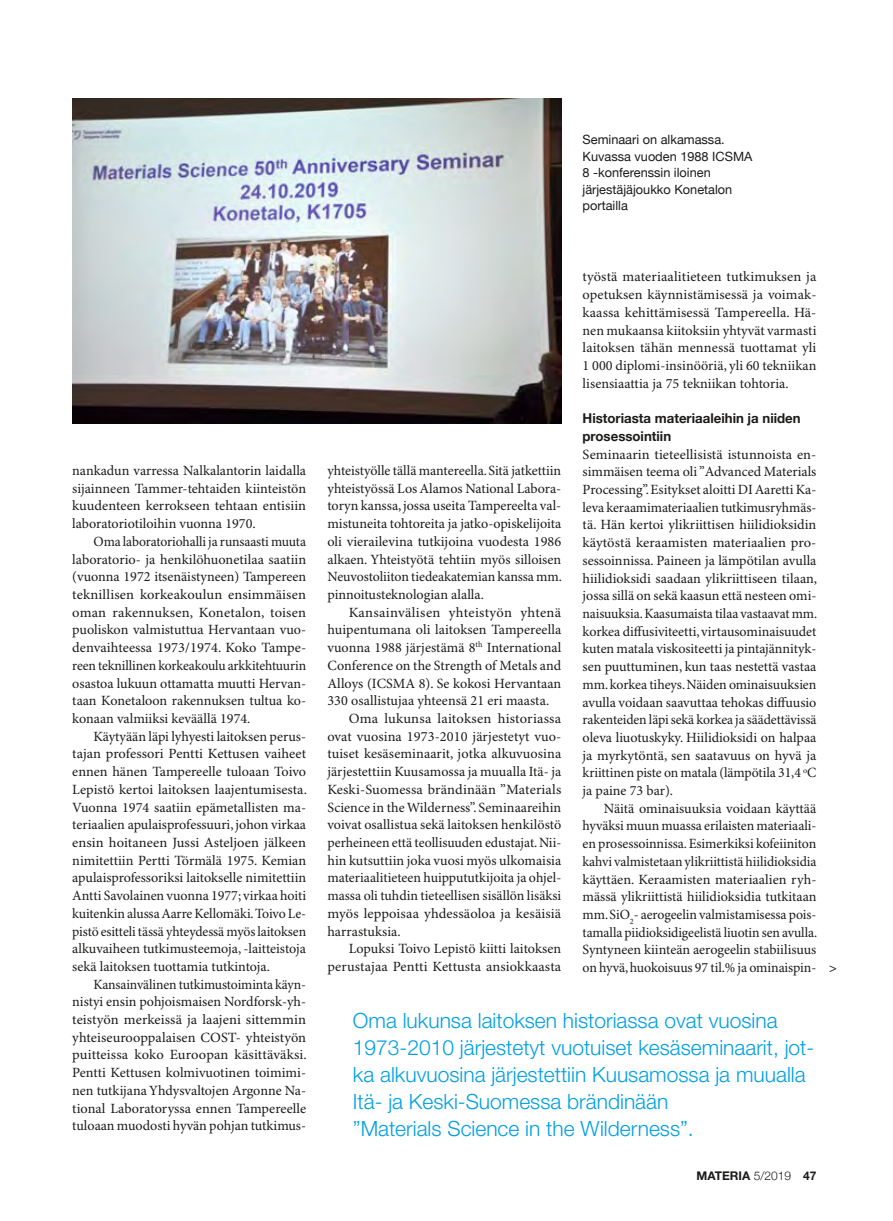
<style>
.page{position:relative;width:893px;height:1221px;background:#fff}
.page>*{position:absolute;margin:0;border:0;box-sizing:border-box;transform-origin:0 0}
.t1{font:300 21px/27px "Helvetica Neue LT Std";color:#009fe3}
.t2{font:14.1px/17.7px "Minion Pro";color:#1c1b1a;text-align:justify}
.t3{font:14.1px "Minion Pro";letter-spacing:.02em;color:#1c1b1a}
.t4{font:700 13.5px/17.7px "Helvetica Neue";color:#1c1b1a}
.t5{font:12.75px/16.5px "Helvetica Neue";color:#1c1b1a}
.t6{font:12.75px "Helvetica Neue LT Std";color:#1c1b1a}
.t7{font:700 12px "Helvetica Neue LT Std";color:#1c1b1a}
.s1{font-family:"Helvetica Neue";font-weight:300}
</style>
<div class="page">
<img style="left:72px;top:99px;width:489px;height:325px">
<p class="t5" style="left:583px;top:132px;width:171px">Seminaari on alkamassa.<br>Kuvassa vuoden 1988 ICSMA<br>8 -konferenssin iloinen järjestäjäjoukko Konetalon portailla</p>
<p class="t2" style="left:72px;top:462px;width:235px">nankadun varressa Nalkalantorin laidalla sijainneen Tammer-tehtaiden kiinteistön kuudenteen kerrokseen tehtaan entisiin laboratoriotiloihin vuonna 1970.</p>
<p class="t2" style="left:72px;top:533px;width:235px;text-indent:21px">Oma laboratoriohalli ja runsaasti muuta laboratorio- ja henkilöhuonetilaa saatiin (vuonna 1972 itsenäistyneen) Tampereen teknillisen korkeakoulun ensimmäisen oman rakennuksen, Konetalon, toisen puoliskon valmistuttua Hervantaan vuo&shy;denvaihteessa 1973/1974. Koko Tampe&shy;reen teknillinen korkeakoulu arkkitehtuurin osastoa lukuun ottamatta muutti Hervan&shy;taan Konetaloon rakennuksen tultua ko&shy;konaan valmiiksi keväällä 1974.</p>
<p class="t2" style="left:72px;top:727px;width:236px;text-indent:21px">Käytyään läpi lyhyesti laitoksen perus&shy;tajan professori Pentti Kettusen vaiheet ennen hänen Tampereelle tuloaan Toivo Lepistö kertoi laitoksen laajentumisesta.<br>Vuonna 1974 saatiin epämetallisten ma&shy;teriaalien apulaisprofessuuri, johon virkaa ensin hoitaneen Jussi Asteljoen jälkeen nimitettiin Pertti Törmälä 1975. Kemian apulaisprofessoriksi laitokselle nimitettiin Antti Savolainen vuonna 1977; virkaa hoiti kuitenkin alussa Aarre Kellomäki. Toivo Le&shy;pistö esitteli tässä yhteydessä myös laitoksen alkuvaiheen tutkimusteemoja, -laitteistoja sekä laitoksen tuottamia tutkintoja.</p>
<p class="t2" style="left:72px;top:975px;width:236px;text-indent:21px">Kansainvälinen tutkimustoiminta käyn&shy;nistyi ensin pohjoismaisen Nordforsk-yh&shy;teistyön merkeissä ja laajeni sittemmin yhteiseurooppalaisen COST- yhteistyön puitteissa koko Euroopan käsittäväksi.<br>Pentti Kettusen kolmivuotinen toimimi&shy;nen tutkijana Yhdysvaltojen Argonne Na&shy;tional Laboratoryssa ennen Tampereelle tuloaan muodosti hyvän pohjan tutkimus-</p>
<p class="t2" style="left:327px;top:462px;width:236px">yhteistyölle tällä mantereella. Sitä jatkettiin yhteistyössä Los Alamos National Labora&shy;toryn kanssa, jossa useita Tampereelta val&shy;mistuneita tohtoreita ja jatko-opiskelijoita oli vierailevina tutkijoina vuodesta 1986 alkaen. Yhteistyötä tehtiin myös silloisen Neuvostoliiton tiedeakatemian kanssa mm. pinnoitusteknologian alalla.</p>
<p class="t3" style="left:349px;top:603px;width:214px">Kansainvälisen yhteistyön yhtenä</p>
<p class="t2" style="left:327px;top:621px;width:235px">huipentumana oli laitoksen Tampereella</p>
<p class="t2" style="left:327px;top:639px;width:235px">vuonna 1988 järjestämä 8<sup>th</sup> International</p>
<p class="t2" style="left:327px;top:657px;width:235px">Conference on the Strength of Metals and</p>
<p class="t2" style="left:327px;top:674px;width:235px">Alloys (ICSMA 8). Se kokosi Hervantaan</p>
<p class="t2" style="left:327px;top:692px;width:223px">330 osallistujaa yhteensä 21 eri maasta.</p>
<p class="t2" style="left:349px;top:710px;width:214px">Oma lukunsa laitoksen historiassa</p>
<p class="t2" style="left:327px;top:728px;width:235px">ovat vuosina 1973-2010 järjestetyt vuo-</p>
<p class="t2" style="left:327px;top:745px;width:235px">tuiset kesäseminaarit, jotka alkuvuosina</p>
<p class="t2" style="left:327px;top:763px;width:235px">järjestettiin Kuusamossa ja muualla Itä- ja</p>
<p class="t2" style="left:327px;top:781px;width:235px">Keski-Suomessa brändinään ”Materials</p>
<p class="t2" style="left:327px;top:798px;width:235px">Science in the Wilderness”. Seminaareihin</p>
<p class="t2" style="left:327px;top:816px;width:235px">voivat osallistua sekä laitoksen henkilöstö</p>
<p class="t2" style="left:327px;top:834px;width:235px">perheineen että teollisuuden edustajat. Nii-</p>
<p class="t2" style="left:327px;top:851px;width:235px">hin kutsuttiin joka vuosi myös ulkomaisia</p>
<p class="t2" style="left:327px;top:869px;width:235px">materiaalitieteen huippututkijoita ja ohjel-</p>
<p class="t2" style="left:327px;top:887px;width:235px">massa oli tuhdin tieteellisen sisällön lisäksi</p>
<p class="t2" style="left:327px;top:905px;width:235px">myös leppoisaa yhdessäoloa ja kesäisiä</p>
<p class="t2" style="left:327px;top:922px;width:75px">harrastuksia.</p>
<p class="t2" style="left:349px;top:940px;width:214px">Lopuksi Toivo Lepistö kiitti laitoksen</p>
<p class="t2" style="left:327px;top:958px;width:235px">perustajaa Pentti Kettusta ansiokkaasta</p>
<p class="t2" style="left:583px;top:269px;width:235px">työstä materiaalitieteen tutkimuksen ja opetuksen käynnistämisessä ja voimak&shy;kaassa kehittämisessä Tampereella. Hä&shy;nen mukaansa kiitoksiin yhtyvät varmasti laitoksen tähän mennessä tuottamat yli 1 000 diplomi-insinööriä, yli 60 tekniikan lisensiaattia ja 75 tekniikan tohtoria.</p>
<p class="t4" style="left:583px;top:410px;width:220px">Historiasta materiaaleihin ja niiden prosessointiin</p>
<p class="t2" style="left:583px;top:446px;width:236px">Seminaarin tieteellisistä istunnoista en&shy;simmäisen teema oli ”Advanced Materials Processing”. Esitykset aloitti DI Aaretti Ka&shy;leva keraamimateriaalien tutkimusryhmäs&shy;tä. Hän kertoi ylikriittisen hiilidioksidin käytöstä keraamisten materiaalien pro&shy;sessoinnissa. Paineen ja lämpötilan avulla hiilidioksidi saadaan ylikriittiseen tilaan, jossa sillä on sekä kaasun että nesteen omi&shy;naisuuksia. Kaasumaista tilaa vastaavat mm. korkea diffusiviteetti, virtausominaisuudet kuten matala viskositeetti ja pintajännityk&shy;sen puuttuminen, kun taas nestettä vastaa mm. korkea tiheys. Näiden ominaisuuksien avulla voidaan saavuttaa tehokas diffuusio rakenteiden läpi sekä korkea ja säädettävissä oleva liuotuskyky. Hiilidioksidi on halpaa ja myrkytöntä, sen saatavuus on hyvä ja kriittinen piste on matala (lämpötila 31,4 <sup>o</sup>C ja paine 73 bar).</p>
<p class="t2" style="left:583px;top:800px;width:236px;text-indent:21px">Näitä ominaisuuksia voidaan käyttää hyväksi muun muassa erilaisten materiaali&shy;en prosessoinnissa. Esimerkiksi kofeiiniton kahvi valmistetaan ylikriittistä hiilidioksidia käyttäen. Keraamisten materiaalien ryh&shy;mässä ylikriittistä hiilidioksidia tutkitaan mm. SiO<sub>2</sub>- aerogeelin valmistamisessa pois&shy;tamalla piidioksidigeelistä liuotin sen avulla.<br>Syntyneen kiinteän aerogeelin stabiilisuus on hyvä, huokoisuus 97 til.% ja ominaispin-</p>
<p class="t6" style="left:829px;top:959px;width:9px">&gt;</p>
<h1 class="t1" style="left:353px;top:1006px;width:463px">Oma lukunsa laitoksen historiassa ovat vuosina 1973-2010 järjestetyt vuotuiset kesäseminaarit, jot&shy;ka alkuvuosina järjestettiin Kuusamossa ja muualla Itä- ja Keski-Suomessa brändinään<br>”Materials Science in the Wilderness”.</h1>
<p class="t7" style="left:697px;top:1168px;width:121px">MATERIA <span class="s1">5/2019</span> 47</p>
</div>
